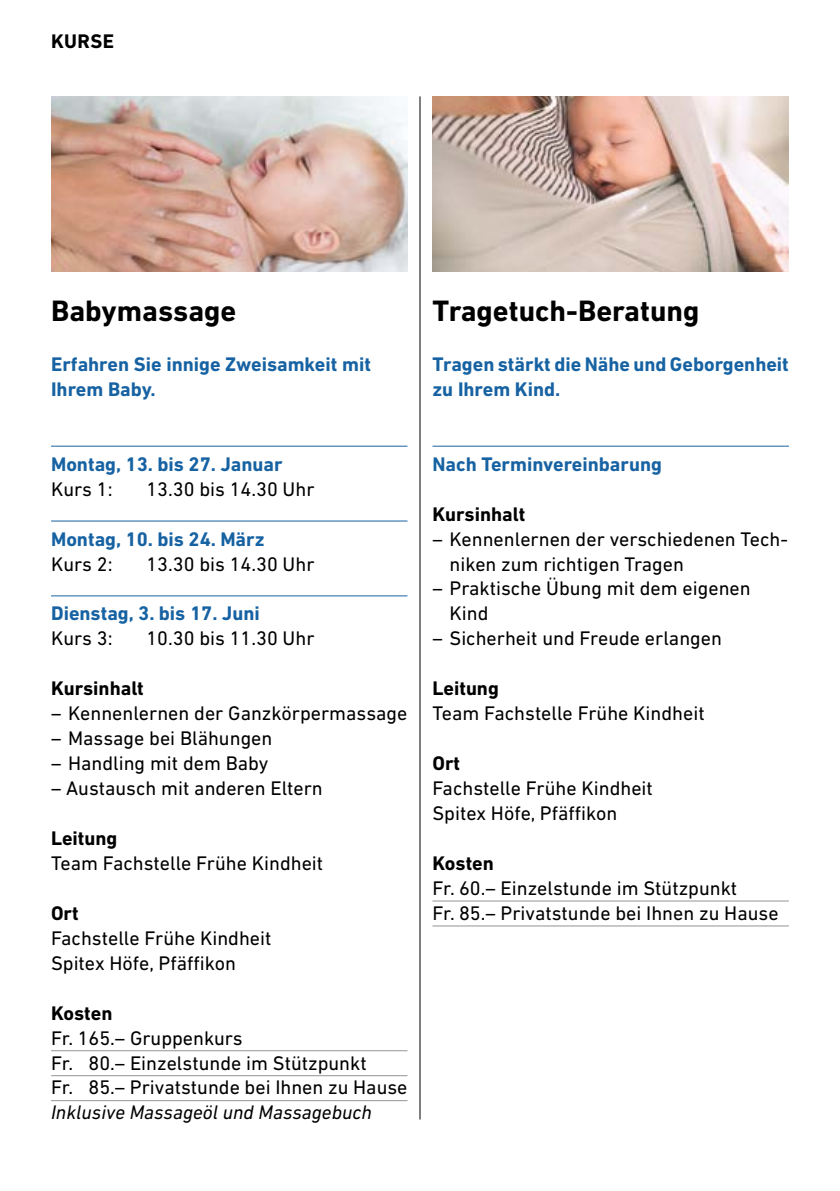
<style>
.page{position:relative;width:840px;height:1191px;background:#fff}
.page>*{position:absolute;margin:0;border:0;box-sizing:border-box;transform-origin:0 0}
.t1{font:700 30px "DIN Next LT Pro";color:#000}
.t2{font:20px/25px "DIN Next LT Pro";color:#000}
.t3{font:700 20px/25px "DIN Next LT Pro";color:#1662a2}
.t4{font:700 20px "DIN Next LT Pro";color:#000}
.t5{font:italic 20px "DIN Next LT Pro";color:#000}
</style>
<div class="page">
<hr style="left:51px;top:446px;width:356px;height:1px;background:#1662a2">
<hr style="left:51px;top:520px;width:356px;height:1px;background:#1662a2">
<hr style="left:51px;top:595px;width:356px;height:1px;background:#1662a2">
<hr style="left:51px;top:1050px;width:356px;height:1px;background:#959490">
<hr style="left:51px;top:1075px;width:356px;height:1px;background:#959490">
<hr style="left:51px;top:1100px;width:356px;height:1px;background:#959490">
<hr style="left:432px;top:446px;width:356px;height:1px;background:#1662a2">
<hr style="left:432px;top:900px;width:356px;height:1px;background:#959490">
<hr style="left:432px;top:925px;width:356px;height:1px;background:#959490">
<img style="left:51px;top:96px;width:356px;height:175px">
<img style="left:432px;top:96px;width:356px;height:175px">
<hr style="left:419px;top:96px;width:1px;height:1023px;background:#000">
<p class="t4" style="left:51px;top:29px;width:64px">KURSE</p>
<h1 class="t1" style="left:51px;top:293px;width:187px">Babymassage</h1>
<p class="t3" style="left:51px;top:351px;width:321px">Erfahren Sie innige Zweisamkeit mit<br>Ihrem Baby.</p>
<p class="t3" style="left:51px;top:451px;width:233px">Montag, 13. bis 27. Januar</p>
<p class="t2" style="left:51px;top:476px;width:63px">Kurs 1:</p>
<p class="t2" style="left:146px;top:476px;width:169px">13.30 bis 14.30 Uhr</p>
<p class="t3" style="left:51px;top:526px;width:215px">Montag, 10. bis 24. März</p>
<p class="t2" style="left:51px;top:551px;width:63px">Kurs 2:</p>
<p class="t2" style="left:146px;top:551px;width:169px">13.30 bis 14.30 Uhr</p>
<p class="t3" style="left:51px;top:601px;width:210px">Dienstag, 3. bis 17. Juni</p>
<p class="t2" style="left:51px;top:626px;width:63px">Kurs 3:</p>
<p class="t2" style="left:146px;top:626px;width:169px">10.30 bis 11.30 Uhr</p>
<p class="t4" style="left:51px;top:677px;width:94px">Kursinhalt</p>
<p class="t2" style="left:51px;top:700px;width:357px">– Kennenlernen der Ganzkörpermassage</p>
<p class="t2" style="left:51px;top:725px;width:223px">– Massage bei Blähungen</p>
<p class="t2" style="left:51px;top:750px;width:219px">– Handling mit dem Baby</p>
<p class="t2" style="left:51px;top:775px;width:273px">– Austausch mit anderen Eltern</p>
<p class="t4" style="left:51px;top:826px;width:68px">Leitung</p>
<p class="t2" style="left:51px;top:850px;width:273px">Team Fachstelle Frühe Kindheit</p>
<p class="t4" style="left:51px;top:901px;width:29px">Ort</p>
<p class="t2" style="left:51px;top:925px;width:222px">Fachstelle Frühe Kindheit<br>Spitex Höfe, Pfäffikon</p>
<p class="t4" style="left:51px;top:1001px;width:63px">Kosten</p>
<p class="t2" style="left:51px;top:1025px;width:358px">Fr. 165.– Gruppenkurs<br>Fr. 80.– Einzelstunde im Stützpunkt<br>Fr. 85.– Privatstunde bei Ihnen zu Hause</p>
<p class="t5" style="left:51px;top:1101px;width:322px">Inklusive Massageöl und Massagebuch</p>
<h1 class="t1" style="left:432px;top:293px;width:268px">Tragetuch-Beratung</h1>
<p class="t3" style="left:432px;top:351px;width:358px">Tragen stärkt die Nähe und Geborgenheit zu Ihrem Kind.</p>
<p class="t3" style="left:432px;top:451px;width:231px">Nach Terminvereinbarung</p>
<p class="t4" style="left:432px;top:502px;width:94px">Kursinhalt</p>
<p class="t2" style="left:449px;top:526px;width:340px;text-indent:-17px">– Kennenlernen der verschiedenen Tech&shy;niken zum richtigen Tragen</p>
<p class="t2" style="left:449px;top:576px;width:302px;text-indent:-17px">– Praktische Übung mit dem eigenen<br>Kind</p>
<p class="t2" style="left:432px;top:626px;width:291px">– Sicherheit und Freude erlangen</p>
<p class="t4" style="left:432px;top:677px;width:68px">Leitung</p>
<p class="t2" style="left:432px;top:700px;width:273px">Team Fachstelle Frühe Kindheit</p>
<p class="t4" style="left:432px;top:751px;width:29px">Ort</p>
<p class="t2" style="left:432px;top:775px;width:222px">Fachstelle Frühe Kindheit<br>Spitex Höfe, Pfäffikon</p>
<p class="t4" style="left:432px;top:851px;width:63px">Kosten</p>
<p class="t2" style="left:432px;top:875px;width:347px">Fr. 60.– Einzelstunde im Stützpunkt<br>Fr. 85.– Privatstunde bei Ihnen zu Hause</p>
</div>
